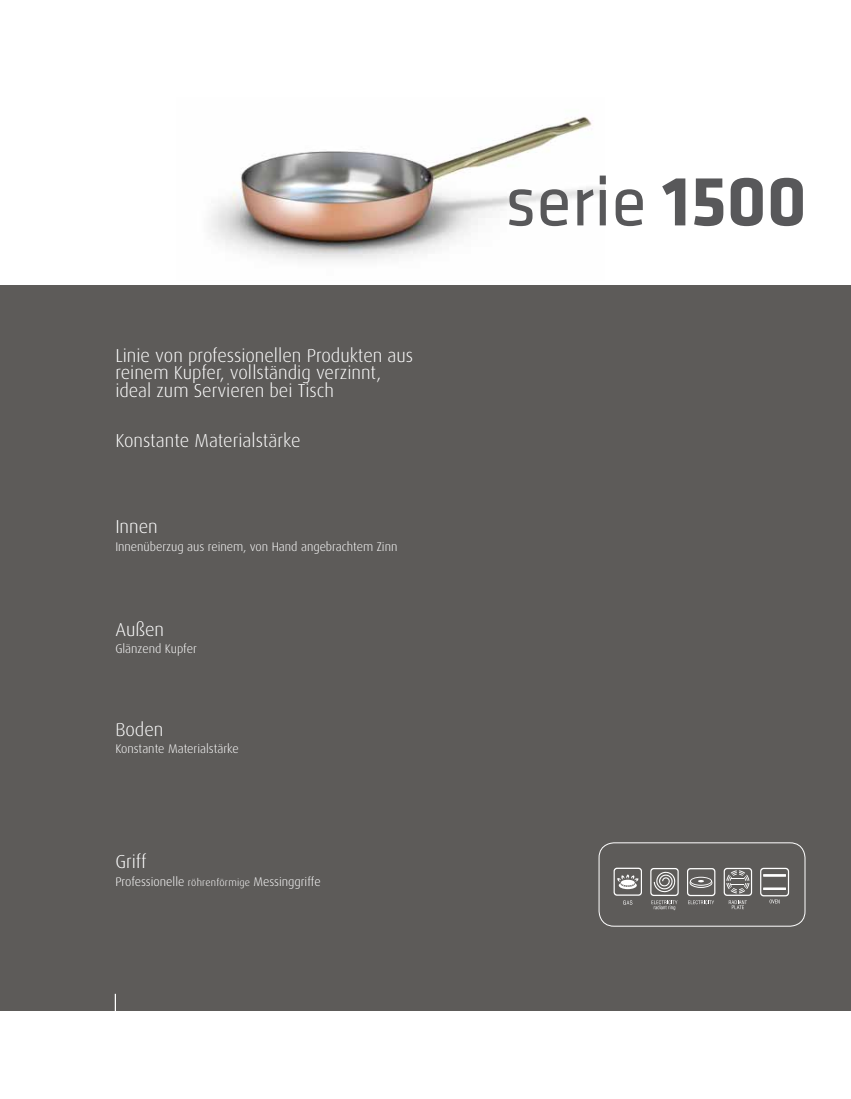
<style>
.page{position:relative;width:851px;height:1099px;background:#fff}
.page>*{position:absolute;margin:0;border:0;box-sizing:border-box;transform-origin:0 0}
.t1{font:72.62px "Klavika Regular TF";color:#58585a}
.t2{font:300 18.75px/17.5px "Dax";color:#fff}
.t3{font:300 12.5px "Dax";color:#fff}
.s1{font-size:10.38px}
.s2{font-family:"Klavika";font-weight:700}
</style>
<div class="page">
<img style="left:211px;top:116px;width:393px;height:145px">
<div style="left:0;top:285px;width:850px;height:726px;background:#5d5b59"></div>
<hr style="left:115px;top:993px;width:1px;height:52px;background:#fff">
<div style="left:598px;top:842px;width:207px;height:84px;border:1px solid #fff;border-radius:15px"></div>
<svg style="left:687px;top:868px;width:28px;height:36px"></svg>
<svg style="left:613px;top:867px;width:29px;height:37px"></svg>
<svg style="left:650px;top:868px;width:28px;height:42px"></svg>
<svg style="left:723px;top:867px;width:29px;height:42px"></svg>
<svg style="left:760px;top:867px;width:29px;height:36px"></svg>
<p class="t2" style="left:115px;top:347px;width:299px">Linie von professionellen Produkten aus reinem Kupfer, vollständig verzinnt, ideal zum Servieren bei Tisch</p>
<p class="t2" style="left:115px;top:432px;width:187px">Konstante Materialstärke</p>
<p class="t2" style="left:115px;top:518px;width:44px">Innen</p>
<p class="t3" style="left:115px;top:539px;width:283px">Innenüberzug aus reinem, von Hand angebrachtem Zinn</p>
<p class="t2" style="left:115px;top:620px;width:50px">Außen</p>
<p class="t3" style="left:115px;top:642px;width:83px">Glänzend Kupfer</p>
<p class="t2" style="left:115px;top:721px;width:50px">Boden</p>
<p class="t3" style="left:115px;top:742px;width:125px">Konstante Materialstärke</p>
<p class="t2" style="left:115px;top:853px;width:33px">Griff</p>
<p class="t3" style="left:115px;top:874px;width:207px">Professionelle <span class="s1">röhrenförmige</span> Messinggriffe</p>
<h1 class="t1" style="left:504px;top:164px;width:303px">serie <span class="s2">1500</span></h1>
</div>
